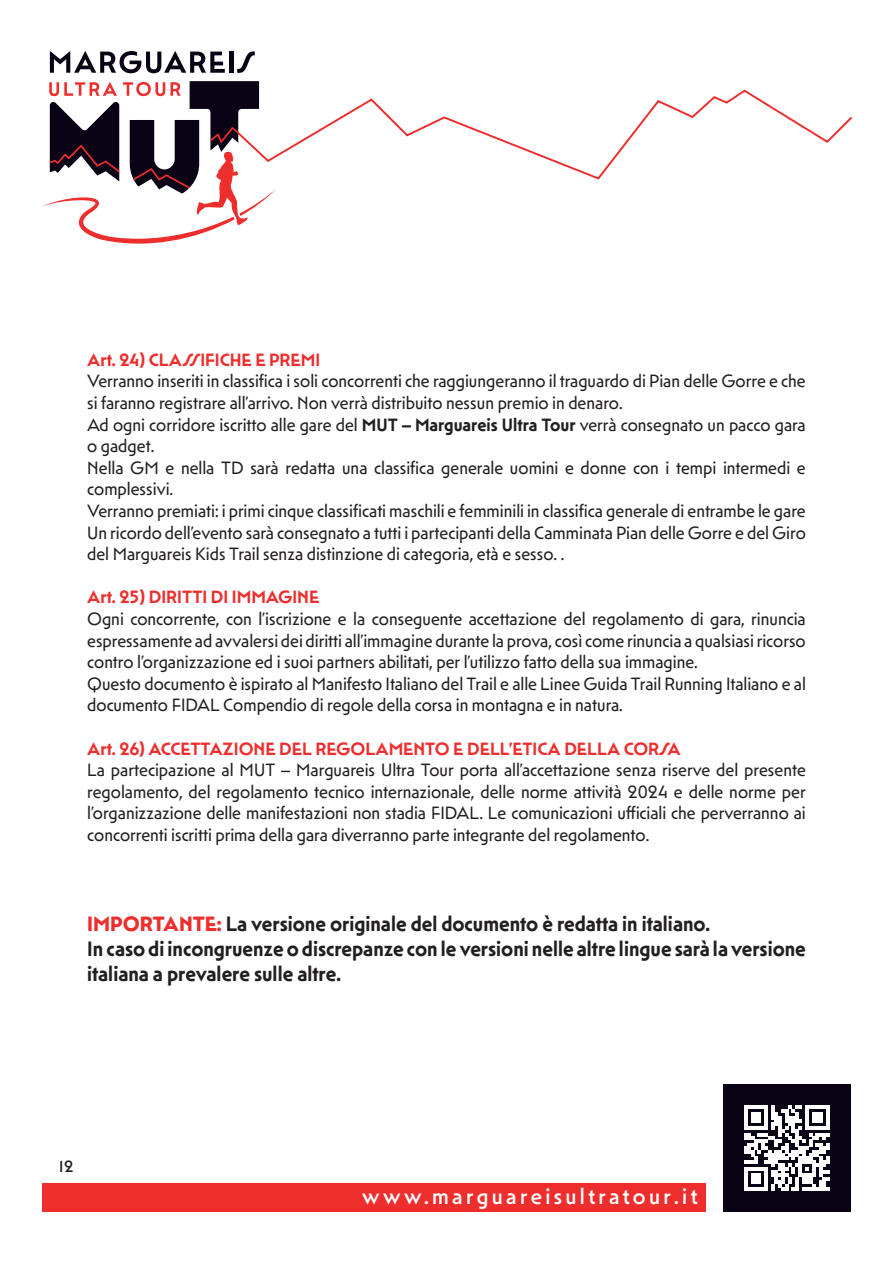
<style>
.page{position:relative;width:893px;height:1263px;background:#fff}
.page>*{position:absolute;margin:0;border:0;box-sizing:border-box;transform-origin:0 0}
.t1{font:500 22.5px "Mendl Sans Dusk";letter-spacing:.15em;color:#fff}
.t2{font:600 21px/25.2px "Mendl Sans Dawn";color:#231f20}
.t3{font:18px/21.6px "Mendl Sans Dawn";color:#231f20}
.t4{font:600 18px "Mendl Sans Dawn";color:#ee2d2d}
.t5{font:500 16.5px "Mendl Sans Dawn";color:#231f20}
.s1{font-weight:600}
.s2{font-weight:700;color:#ee2d2d}
</style>
<div class="page">
<svg style="left:276px;top:89px;width:577px;height:91px"></svg>
<div style="left:723px;top:1084px;width:127px;height:128px;background:#0a0215"></div>
<div style="left:43px;top:1183px;width:663px;height:29px;background:#ee2d2d"></div>
<svg style="left:50px;top:51px;width:175px;height:22px"></svg>
<hr style="left:229px;top:52px;width:4px;height:21px;background:#0a0215">
<svg style="left:237px;top:51px;width:18px;height:22px"></svg>
<svg style="left:43px;top:81px;width:233px;height:163px"></svg>
<svg style="left:744px;top:1106px;width:85px;height:85px"></svg>
<p class="t4" style="left:87px;top:348px;width:235px">Art. 24) CLASSIFICHE E PREMI</p>
<p class="t3" style="left:87px;top:370px;width:720px">Verranno inseriti in classifica i soli concorrenti che raggiungeranno il traguardo di Pian delle Gorre e che si faranno registrare all’arrivo. Non verrà distribuito nessun premio in denaro.</p>
<p class="t3" style="left:87px;top:413px;width:720px">Ad ogni corridore iscritto alle gare del <span class="s1">MUT – Marguareis Ultra Tour</span> verrà consegnato un pacco gara o gadget.</p>
<p class="t3" style="left:87px;top:456px;width:720px">Nella GM e nella TD sarà redatta una classifica generale uomini e donne con i tempi intermedi e complessivi.</p>
<p class="t3" style="left:87px;top:500px;width:720px">Verranno premiati: i primi cinque classificati maschili e femminili in classifica generale di entrambe le gare</p>
<p class="t3" style="left:87px;top:521px;width:720px">Un ricordo dell’evento sarà consegnato a tutti i partecipanti della Camminata Pian delle Gorre e del Giro del Marguareis Kids Trail senza distinzione di categoria, età e sesso. .</p>
<p class="t4" style="left:87px;top:586px;width:234px">Art. 25) DIRITTI DI IMMAGINE</p>
<p class="t3" style="left:87px;top:608px;width:720px;text-align:justify">Ogni concorrente, con l’iscrizione e la conseguente accettazione del regolamento di gara, rinuncia espressamente ad avvalersi dei diritti all’immagine durante la prova, così come rinuncia a qualsiasi ricorso contro l’organizzazione ed i suoi partners abilitati, per l’utilizzo fatto della sua immagine.</p>
<p class="t3" style="left:87px;top:672px;width:720px">Questo documento è ispirato al Manifesto Italiano del Trail e alle Linee Guida Trail Running Italiano e al documento FIDAL Compendio di regole della corsa in montagna e in natura.</p>
<p class="t4" style="left:87px;top:737px;width:595px">Art. 26) ACCETTAZIONE DEL REGOLAMENTO E DELL’ETICA DELLA CORSA</p>
<p class="t3" style="left:87px;top:759px;width:720px;text-align:justify">La partecipazione al MUT – Marguareis Ultra Tour porta all’accettazione senza riserve del presente regolamento, del regolamento tecnico internazionale, delle norme attività 2024 e delle norme per l’organizzazione delle manifestazioni non stadia FIDAL. Le comunicazioni ufficiali che perverranno ai concorrenti iscritti prima della gara diverranno parte integrante del regolamento.</p>
<p class="t2" style="left:87px;top:911px;width:624px"><span class="s2">IMPORTANTE:</span> La versione originale del documento è redatta in italiano.</p>
<p class="t2" style="left:87px;top:936px;width:720px">In caso di incongruenze o discrepanze con le versioni nelle altre lingue sarà la versione italiana a prevalere sulle altre.</p>
<p class="t5" style="left:58px;top:1156px;width:17px">12</p>
<p class="t1" style="left:362px;top:1182px;width:337px">www.marguareisultratour.it</p>
</div>
